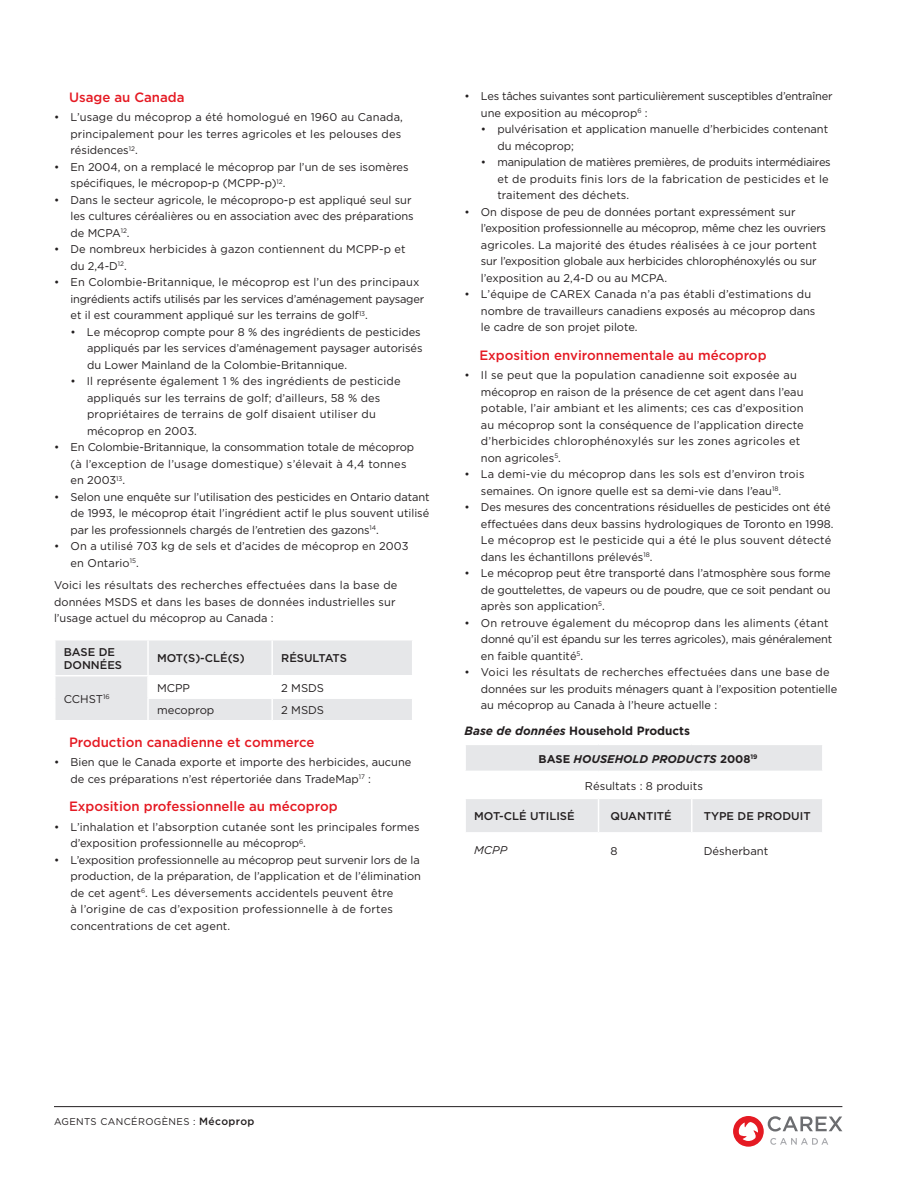
<style>
.page{position:relative;width:918px;height:1188px;background:#fff}
.page>*{position:absolute;margin:0;border:0;box-sizing:border-box;transform-origin:0 0}
.Subhead-red-indented{font:500 13.5px "Gotham";color:#e51a23}
.Subhead-bold_italic{font:700 12px "Gotham";color:#231f20}
.Body-bullets{font:11.25px/16.5px "Gotham";color:#231f20}
.body-bullets-2{font:11.25px/16.5px "Gotham";color:#231f20}
.Body{font:11.25px/16.5px "Gotham";letter-spacing:.01em;color:#231f20}
.Body-bullets-2{font:11.25px/16.5px "Gotham";letter-spacing:-.02em;color:#231f20}
.chart_heads{font:500 11.25px/13.5px "Gotham";color:#231f20}
.chart_body{font:11.25px "Gotham";color:#231f20}
.chart_heads-2{font:italic 700 11.25px "Gotham";color:#231f20}
.chart_body-2{font:italic 11.25px "Gotham";color:#231f20}
.Carc_profile-bottom{font:9.75px "Gotham";letter-spacing:.04em;color:#231f20}
.s1{font-style:italic}
.s2{font-style:normal}
.s3{font-weight:500;font-size:10.5px}
</style>
<div class="page">
<svg style="left:466px;top:745px;width:356px;height:87px"></svg>
<hr style="left:464px;top:771px;width:135px;height:1px;background:#fff">
<hr style="left:599px;top:771px;width:93px;height:1px;background:#fff">
<hr style="left:692px;top:771px;width:132px;height:1px;background:#fff">
<hr style="left:464px;top:798px;width:135px;height:1px;background:#fff">
<hr style="left:599px;top:798px;width:93px;height:1px;background:#fff">
<hr style="left:598px;top:799px;width:1px;height:33px;background:#fff">
<hr style="left:692px;top:798px;width:132px;height:1px;background:#fff">
<hr style="left:691px;top:799px;width:2px;height:33px;background:#fff">
<svg style="left:733px;top:1116px;width:109px;height:31px"></svg>
<hr style="left:54px;top:1106px;width:788px;height:1px;background:#231f20">
<svg style="left:55px;top:640px;width:357px;height:80px"></svg>
<p class="Subhead-red-indented" style="left:69px;top:90px;width:117px">Usage au Canada</p>
<p class="Body-bullets" style="left:70px;top:109px;width:334px;text-indent:-16px">• L’usage du mécoprop a été homologué en 1960 au Canada, principalement pour les terres agricoles et les pelouses des résidences<sup>12</sup>.</p>
<p class="Body-bullets" style="left:70px;top:159px;width:340px;text-indent:-16px">• En 2004, on a remplacé le mécoprop par l’un de ses isomères spécifiques, le mécropop-p (MCPP-p)<sup>12</sup>.</p>
<p class="Body-bullets" style="left:70px;top:192px;width:345px;text-indent:-16px">• Dans le secteur agricole, le mécopropo-p est appliqué seul sur les cultures céréalières ou en association avec des préparations de MCPA<sup>12</sup>.</p>
<p class="Body-bullets" style="left:70px;top:241px;width:337px;text-indent:-16px">• De nombreux herbicides à gazon contiennent du MCPP-p et du 2,4-D<sup>12</sup>.</p>
<p class="Body-bullets" style="left:70px;top:274px;width:355px;text-indent:-16px">• En Colombie-Britannique, le mécoprop est l’un des principaux ingrédients actifs utilisés par les services d’aménagement paysager et il est couramment appliqué sur les terrains de golf<sup>13</sup>.</p>
<p class="body-bullets-2" style="left:87px;top:324px;width:337px;text-indent:-17px">• Le mécoprop compte pour 8 % des ingrédients de pesticides appliqués par les services d’aménagement paysager autorisés du Lower Mainland de la Colombie-Britannique.</p>
<p class="body-bullets-2" style="left:87px;top:373px;width:315px;text-indent:-17px">• Il représente également 1 % des ingrédients de pesticide appliqués sur les terrains de golf; d’ailleurs, 58 % des propriétaires de terrains de golf disaient utiliser du mécoprop en 2003.</p>
<p class="Body-bullets" style="left:70px;top:439px;width:345px;text-indent:-16px">• En Colombie-Britannique, la consommation totale de mécoprop (à l’exception de l’usage domestique) s’élevait à 4,4 tonnes en 2003<sup>13</sup>.</p>
<p class="Body-bullets" style="left:70px;top:489px;width:361px;text-align:justify;text-indent:-16px">• Selon une enquête sur l’utilisation des pesticides en Ontario datant de 1993, le mécoprop était l’ingrédient actif le plus souvent utilisé par les professionnels chargés de l’entretien des gazons<sup>14</sup>.</p>
<p class="Body-bullets" style="left:70px;top:538px;width:340px;text-indent:-16px">• On a utilisé 703 kg de sels et d’acides de mécoprop en 2003 en Ontario<sup>15</sup>.</p>
<p class="Body" style="left:54px;top:577px;width:345px">Voici les résultats des recherches effectuées dans la base de données MSDS et dans les bases de données industrielles sur l’usage actuel du mécoprop au Canada :</p>
<p class="chart_heads" style="left:64px;top:645px;width:60px">BASE DE<br>DONNÉES</p>
<p class="chart_heads" style="left:157px;top:651px;width:89px">MOT(S)-CLÉ(S)</p>
<p class="chart_heads" style="left:281px;top:651px;width:67px">RÉSULTATS</p>
<p class="chart_body" style="left:64px;top:693px;width:47px">CCHST<sup>16</sup></p>
<p class="chart_body" style="left:157px;top:681px;width:35px">MCPP</p>
<p class="chart_body" style="left:281px;top:681px;width:44px">2 MSDS</p>
<p class="chart_body" style="left:157px;top:704px;width:59px">mecoprop</p>
<p class="chart_body" style="left:281px;top:704px;width:44px">2 MSDS</p>
<p class="Subhead-red-indented" style="left:69px;top:735px;width:247px">Production canadienne et commerce</p>
<p class="Body-bullets" style="left:70px;top:754px;width:342px;text-indent:-16px">• Bien que le Canada exporte et importe des herbicides, aucune de ces préparations n’est répertoriée dans TradeMap<sup>17</sup> :</p>
<p class="Subhead-red-indented" style="left:69px;top:799px;width:270px">Exposition professionnelle au mécoprop</p>
<p class="Body-bullets" style="left:70px;top:819px;width:351px;text-indent:-16px">• L’inhalation et l’absorption cutanée sont les principales formes d’exposition professionnelle au mécoprop<sup>6</sup>.</p>
<p class="Body-bullets" style="left:70px;top:852px;width:352px;text-indent:-16px">• L’exposition professionnelle au mécoprop peut survenir lors de la production, de la préparation, de l’application et de l’élimination de cet agent<sup>6</sup>. Les déversements accidentels peuvent être<br>à l’origine de cas d’exposition professionnelle à de fortes concentrations de cet agent.</p>
<p class="Body-bullets-2" style="left:481px;top:88px;width:353px;text-indent:-16px">• Les tâches suivantes sont particulièrement susceptibles d’entraîner une exposition au mécoprop<sup>6</sup> :</p>
<p class="body-bullets-2" style="left:497px;top:121px;width:332px;text-indent:-17px">• pulvérisation et application manuelle d’herbicides contenant du mécoprop;</p>
<p class="body-bullets-2" style="left:497px;top:154px;width:335px;text-indent:-17px">• manipulation de matières premières, de produits intermédiaires et de produits finis lors de la fabrication de pesticides et le traitement des déchets.</p>
<p class="Body-bullets" style="left:481px;top:203px;width:347px;text-indent:-16px">• On dispose de peu de données portant expressément sur l’exposition professionnelle au mécoprop, même chez les ouvriers agricoles. La majorité des études réalisées à ce jour portent sur l’exposition globale aux herbicides chlorophénoxylés ou sur l’exposition au 2,4-D ou au MCPA.</p>
<p class="Body-bullets" style="left:481px;top:286px;width:336px;text-indent:-16px">• L’équipe de CAREX Canada n’a pas établi d’estimations du nombre de travailleurs canadiens exposés au mécoprop dans le cadre de son projet pilote.</p>
<p class="Subhead-red-indented" style="left:479px;top:347px;width:289px">Exposition environnementale au mécoprop</p>
<p class="Body-bullets" style="left:481px;top:367px;width:324px;text-indent:-16px">• Il se peut que la population canadienne soit exposée au mécoprop en raison de la présence de cet agent dans l’eau potable, l’air ambiant et les aliments; ces cas d’exposition au mécoprop sont la conséquence de l’application directe d’herbicides chlorophénoxylés sur les zones agricoles et non agricoles<sup>5</sup>.</p>
<p class="Body-bullets" style="left:481px;top:466px;width:325px;text-indent:-16px">• La demi-vie du mécoprop dans les sols est d’environ trois semaines. On ignore quelle est sa demi-vie dans l’eau<sup>18</sup>.</p>
<p class="Body-bullets" style="left:481px;top:499px;width:354px;text-indent:-16px">• Des mesures des concentrations résiduelles de pesticides ont été effectuées dans deux bassins hydrologiques de Toronto en 1998.<br>Le mécoprop est le pesticide qui a été le plus souvent détecté dans les échantillons prélevés<sup>18</sup>.</p>
<p class="Body-bullets" style="left:481px;top:565px;width:351px;text-align:justify;text-indent:-16px">• Le mécoprop peut être transporté dans l’atmosphère sous forme de gouttelettes, de vapeurs ou de poudre, que ce soit pendant ou après son application<sup>5</sup>.</p>
<p class="Body-bullets" style="left:481px;top:614px;width:353px;text-indent:-16px">• On retrouve également du mécoprop dans les aliments (étant donné qu’il est épandu sur les terres agricoles), mais généralement en faible quantité<sup>5</sup>.</p>
<p class="Body-bullets" style="left:481px;top:664px;width:358px;text-indent:-16px">• Voici les résultats de recherches effectuées dans une base de données sur les produits ménagers quant à l’exposition potentielle au mécoprop au Canada à l’heure actuelle :</p>
<p class="Subhead-bold_italic" style="left:464px;top:723px;width:227px"><span class="s1">Base de données</span> Household Products</p>
<p class="chart_heads-2" style="left:539px;top:752px;width:221px"><span class="s2">BASE</span> HOUSEHOLD PRODUCTS <span class="s2">2008</span><sup>19</sup></p>
<p class="chart_body" style="left:585px;top:779px;width:120px">Résultats : 8 produits</p>
<p class="chart_heads" style="left:474px;top:809px;width:102px">MOT-CLÉ UTILISÉ</p>
<p class="chart_heads" style="left:611px;top:809px;width:63px">QUANTITÉ</p>
<p class="chart_heads" style="left:704px;top:809px;width:108px">TYPE DE PRODUIT</p>
<p class="chart_body-2" style="left:474px;top:844px;width:35px">MCPP</p>
<p class="chart_body" style="left:611px;top:844px;width:9px">8</p>
<p class="chart_body" style="left:704px;top:844px;width:66px">Désherbant</p>
<p class="Carc_profile-bottom" style="left:54px;top:1116px;width:202px">AGENTS CANCÉROGÈNES : <span class="s3">Mécoprop</span></p>
</div>
